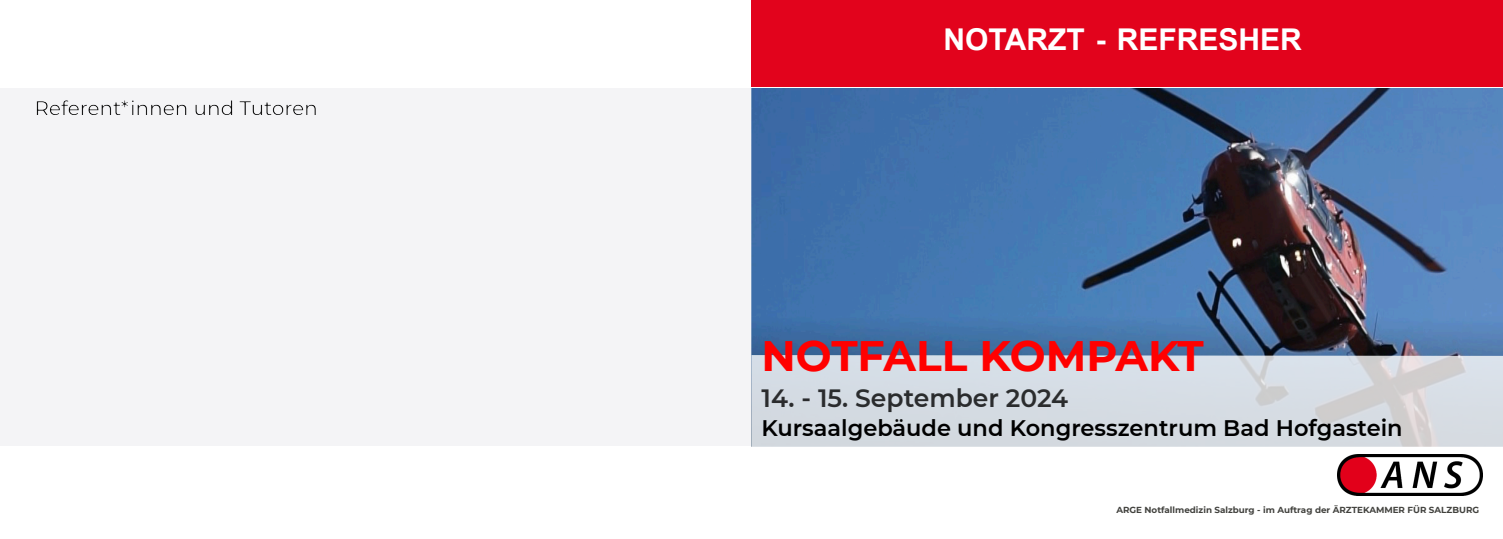
<style>
.page{position:relative;width:1503px;height:539px;background:#fff}
.page>*{position:absolute;margin:0;border:0;box-sizing:border-box;transform-origin:0 0}
.t1{font:700 42.5px "Montserrat";color:#f00}
.t2{font:700 30px "Arial";color:#fff}
.t3{font:600 25px "Montserrat";color:rgb(0 0 0/.8)}
.t4{font:600 22.5px "Montserrat";color:#000}
.t5{font:20px "Montserrat";color:#000}
.t6{font:700 8.75px "Montserrat";color:rgb(18 18 13/.8)}
</style>
<div class="page">
<div style="left:0;top:88px;width:751px;height:358px;background:#f4f4f6"></div>
<img style="left:751px;top:88px;width:751px;height:267px">
<svg style="left:751px;top:355px;width:751px;height:92px;background:#d4dae1"></svg>
<img style="left:1337px;top:455px;width:145px;height:41px">
<div style="left:751px;top:0;width:751px;height:87px;background:#e2031c"></div>
<h3 class="t5" style="left:35px;top:96px;width:285px">Referent*innen und Tutoren</h3>
<h2 class="t2" style="left:943px;top:28px;width:360px">NOTARZT - REFRESHER</h2>
<h1 class="t1" style="left:761px;top:330px;width:444px">NOTFALL KOMPAKT</h1>
<h3 class="t3" style="left:761px;top:382px;width:308px">14. - 15. September 2024</h3>
<h3 class="t4" style="left:761px;top:414px;width:642px">Kursaalgebäude und Kongresszentrum Bad Hofgastein</h3>
<p class="t6" style="left:1116px;top:504px;width:364px">ARGE Notfallmedizin Salzburg - im Auftrag der ÄRZTEKAMMER FÜR SALZBURG</p>
</div>
